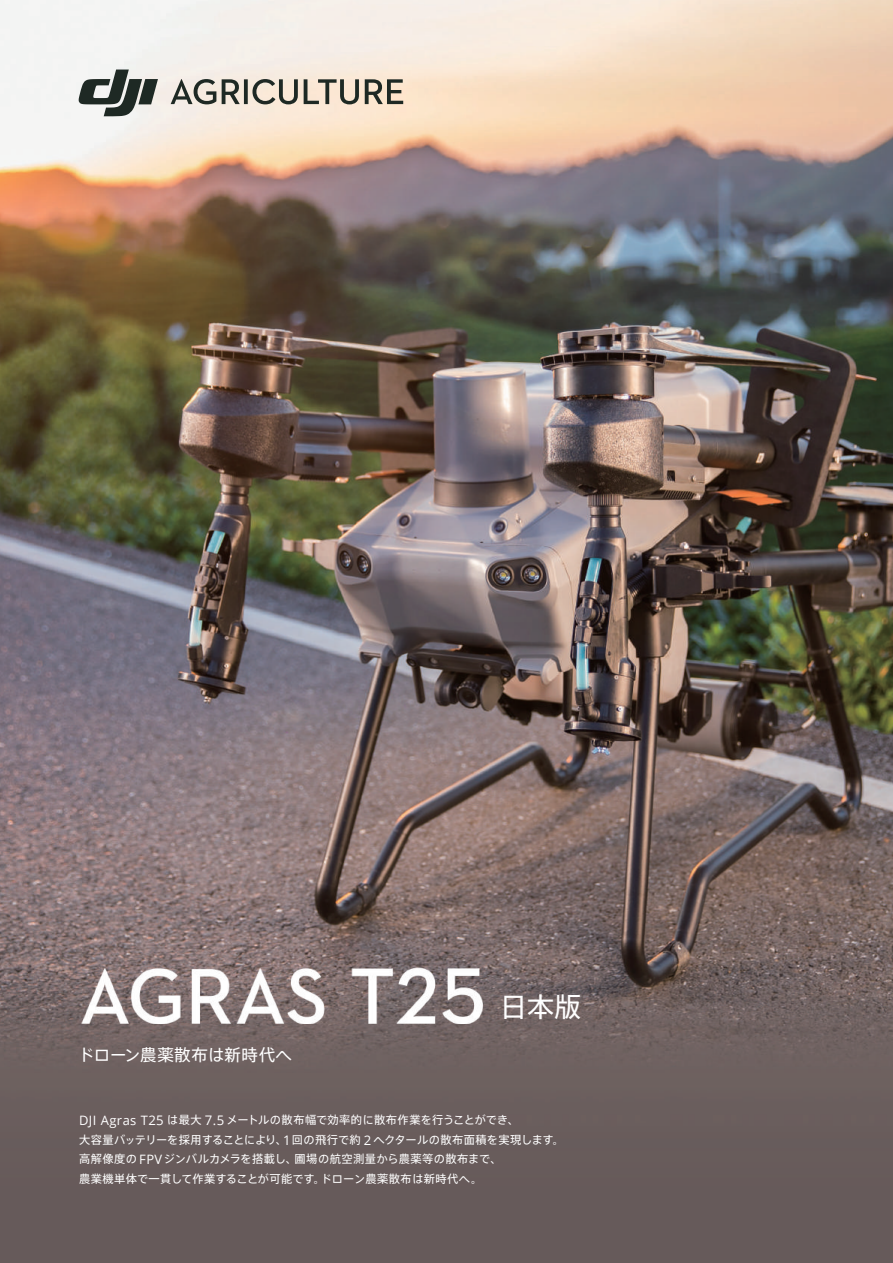
<style>
.page{position:relative;width:893px;height:1263px;background:#fff}
.page>*{position:absolute;margin:0;border:0;box-sizing:border-box;transform-origin:0 0}
.t1{font:27px "Axis Pro N";color:#fff}
.t2{font:16.5px "Axis Pro N";letter-spacing:.02em;color:#fff}
.t3{font:11.25px/19.5px "Axis Pro N";letter-spacing:.02em;color:#fff}
.s1{font-family:"Open Sans";font-size:12.9px}
.s2{font-family:"Open Sans";font-size:13.2px}
</style>
<div class="page">
<img style="left:0;top:0;width:893px;height:1263px">
<svg style="left:171px;top:79px;width:232px;height:25px;background:#a9a296"></svg>
<svg style="left:79px;top:70px;width:79px;height:46px"></svg>
<img style="left:77px;top:962px;width:410px;height:61px">
<h2 class="t2" style="left:78px;top:1046px;width:215px">ドローン農薬散布は新時代へ</h2>
<h1 class="t1" style="left:500px;top:993px;width:82px">日本版</h1>
<p class="t3" style="left:79px;top:1110px;width:486px"><span class="s1">DJI Agras T</span><span class="s2">25</span> は最大 <span class="s2">7</span><span class="s1">.</span><span class="s2">5</span> メートルの散布幅で効率的に散布作業を行うことができ、<br>大容量バッテリーを採用することにより、<span class="s2">1</span>回の飛行で約 <span class="s2">2</span> ヘクタールの散布面積を実現します。高解像度の <span class="s1">FPV</span>ジンバルカメラを搭載し、圃場の航空測量から農薬等の散布まで、<br>農業機単体で一貫して作業することが可能です。ドローン農薬散布は新時代へ。</p>
</div>
